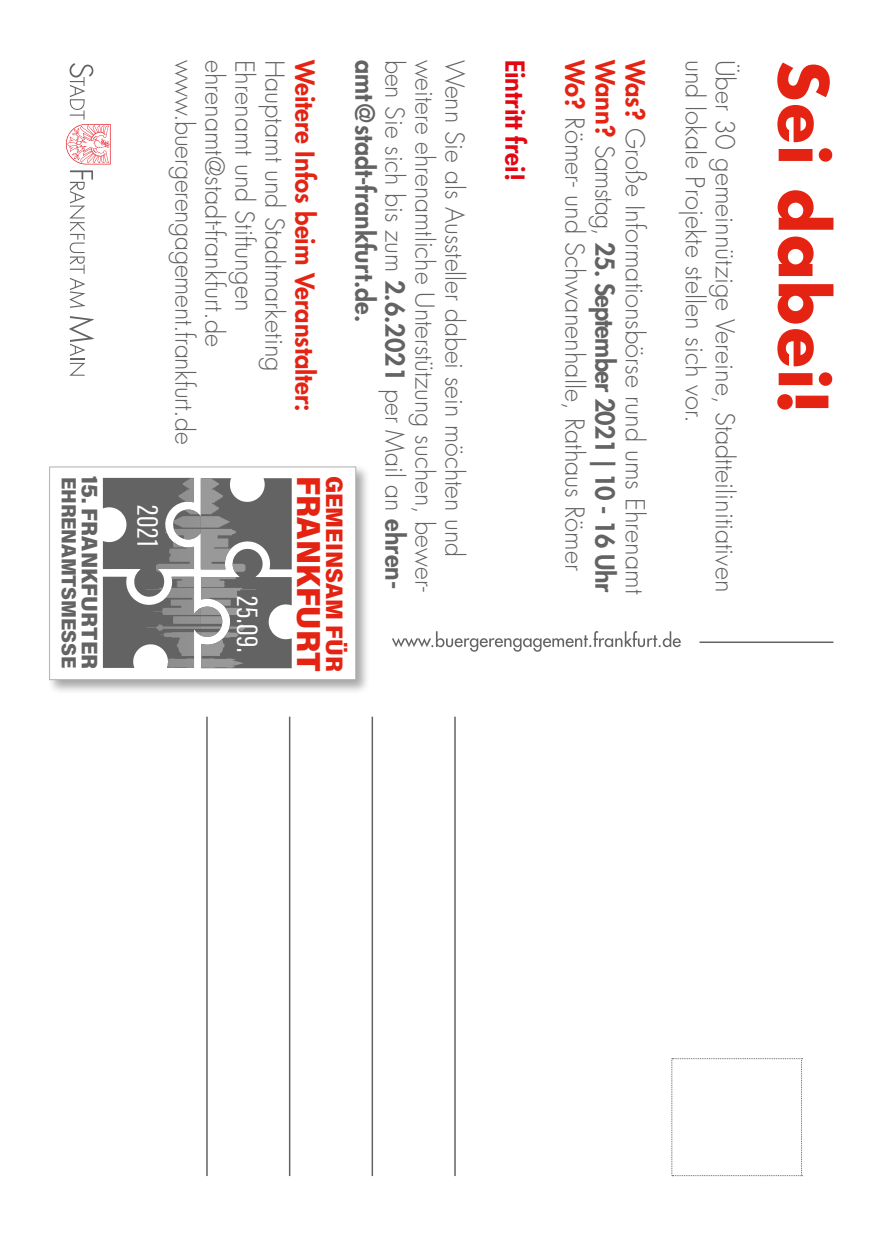
<style>
.page{position:relative;width:893px;height:1259px;background:#fff}
.page>*{position:absolute;margin:0;border:0;box-sizing:border-box;transform-origin:0 0}
.t1{font:700 66px "Futura";color:#e42313}
.t2{font:33.6px "Acumin Variable Concept";letter-spacing:.005em;color:#e42313}
.t3{font:30.6px "Acumin Variable Concept";letter-spacing:.025em;color:#fff;scale:1.09 1}
.t4{font:300 25.5px/30px "Futura Std";color:#646363}
.t5{font:800 25.5px "Futura Std";color:#e42313}
.t6{font:800 25.5px "Futura Std";color:#646363}
.t7{font:800 25.5px "Futura Std";color:#e30613}
.t8{font:24px "Acumin Variable Concept";color:#e42313}
.t9{font:22.5px "Acumin Variable Concept";color:#646363}
.t10{font:20.7px "Acumin Variable Concept";letter-spacing:-.01em;color:#646363}
.s1{font-weight:800}
.s2{font-weight:800;color:#e42313}
</style>
<div class="page">
<hr style="left:699px;top:641px;width:134px;height:2px;background:#646363">
<svg style="left:69px;top:170px;width:24px;height:138px"></svg>
<svg style="left:69px;top:316px;width:25px;height:60px"></svg>
<svg style="left:65px;top:63px;width:46px;height:101px"></svg>
<hr style="left:454px;top:716px;width:2px;height:460px;background:#646363">
<hr style="left:372px;top:716px;width:1px;height:460px;background:#646363">
<hr style="left:289px;top:716px;width:1px;height:460px;background:#646363">
<hr style="left:206px;top:716px;width:2px;height:460px;background:#646363">
<svg style="left:671px;top:1058px;width:131px;height:118px"></svg>
<svg style="left:392px;top:631px;width:289px;height:21px"></svg>
<div style="left:48px;top:465px;width:322px;height:229px;background:#000;opacity:.35"></div>
<div style="left:49px;top:466px;width:307px;height:214px;background:#fff;border:1px solid #b3b2b2"></div>
<svg style="left:103px;top:478px;width:189px;height:190px"></svg>
<p class="t4" style="left:199px;top:60px;width:386px;rotate:90deg">www.buergerengagement.frankfurt.de</p>
<p class="t4" style="left:229px;top:60px;width:289px;rotate:90deg">ehrenamt@stadt-frankfurt.de</p>
<p class="t4" style="left:259px;top:60px;width:253px;rotate:90deg">Ehrenamt und Stiftungen</p>
<p class="t4" style="left:289px;top:60px;width:313px;rotate:90deg">Hauptamt und Stadtmarketing</p>
<p class="t5" style="left:321px;top:60px;width:354px;rotate:90deg">Weitere Infos beim Veranstalter:</p>
<p class="t6" style="left:381px;top:60px;width:264px;rotate:90deg">amt@stadt-frankfurt.de.</p>
<p class="t4" style="left:439px;top:60px;width:533px;rotate:90deg">weitere ehrenamtliche Unterstützung suchen, bewer-</p>
<p class="t4" style="left:469px;top:60px;width:499px;rotate:90deg">Wenn Sie als Aussteller dabei sein möchten und</p>
<p class="t7" style="left:531px;top:60px;width:123px;rotate:90deg">Eintritt frei!</p>
<p class="t4" style="left:409px;top:60px;width:531px;rotate:90deg">ben Sie sich bis zum <span class="s1">2.6.2021</span> per Mail an <span class="s1">ehren-</span></p>
<p class="t10" style="left:83px;top:477px;width:193px;rotate:90deg">EHRENAMTSMESSE</p>
<p class="t9" style="left:105px;top:476px;width:195px;rotate:90deg">15. FRANKFURTER</p>
<h2 class="t2" style="left:332px;top:475px;width:198px;rotate:90deg">FRANKFURT</h2>
<p class="t8" style="left:351px;top:475px;width:198px;rotate:90deg">GEMEINSAM FÜR</p>
<p class="t3" style="left:169px;top:505px;width:40px;rotate:90deg">2021</p>
<p class="t3" style="left:269px;top:596px;width:53px;rotate:90deg">25.09.</p>
<p class="t4" style="left:619px;top:60px;width:534px;rotate:90deg"><span class="s2">Wann?</span> Samstag, <span class="s1">25. September 2021 | 10 - 16 Uhr<br></span><span class="s2">Wo?</span> Römer- und Schwanenhalle, Rathaus Römer</p>
<p class="t4" style="left:649px;top:60px;width:536px;rotate:90deg"><span class="s2">Was?</span> Große Informationsbörse rund ums Ehrenamt</p>
<p class="t4" style="left:709px;top:60px;width:365px;rotate:90deg">und lokale Projekte stellen sich vor.</p>
<p class="t4" style="left:739px;top:60px;width:534px;rotate:90deg">Über 30 gemeinnützige Vereine, Stadtteilinitiativen</p>
<h1 class="t1" style="left:851px;top:60px;width:356px;rotate:90deg">Sei dabei!</h1>
</div>
